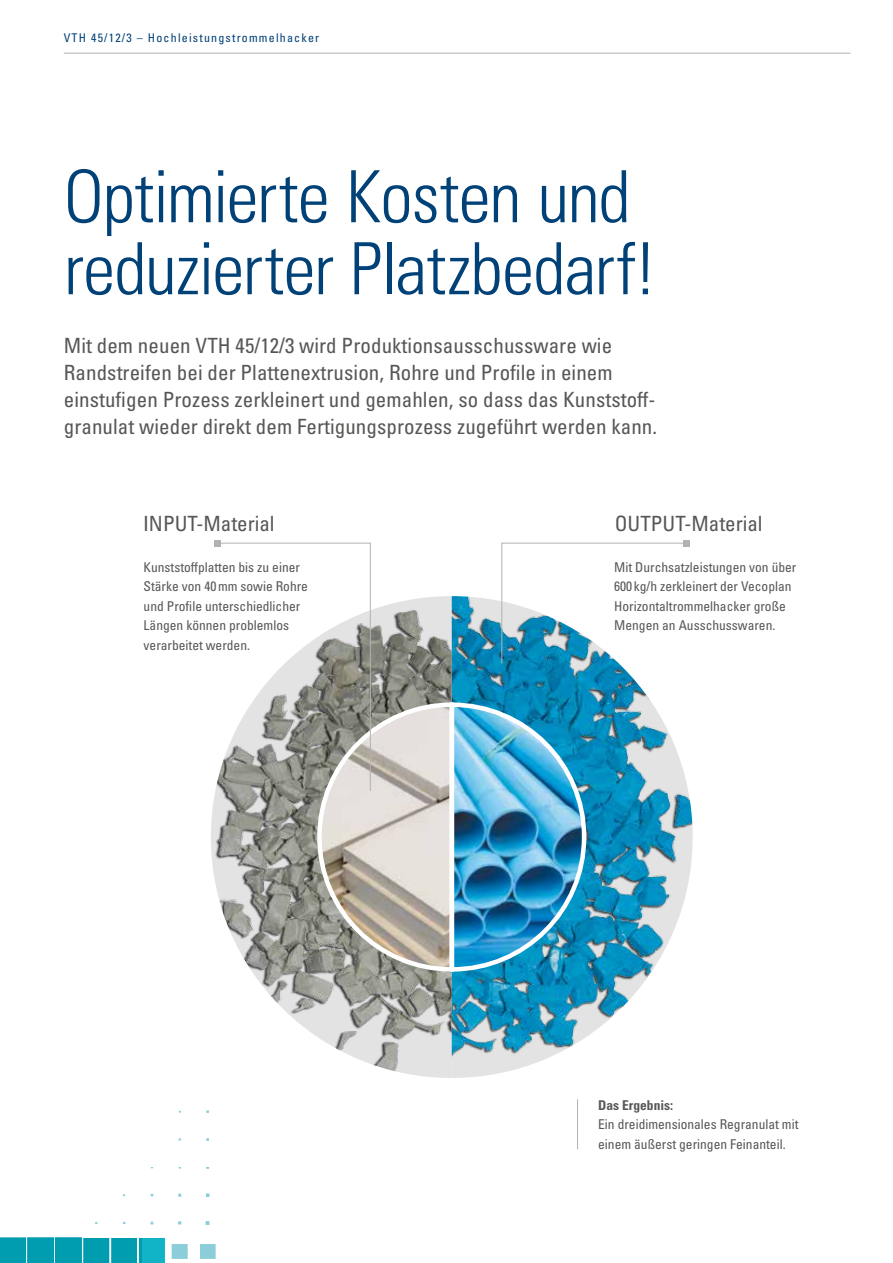
<style>
.page{position:relative;width:893px;height:1263px;background:#fff}
.page>*{position:absolute;margin:0;border:0;box-sizing:border-box;transform-origin:0 0}
.t1{font:300 condensed 72px/72px "Univers LT Pro";letter-spacing:-.015em;color:#004177}
.t2{font:condensed 21px/27px "Univers LT Pro";letter-spacing:.005em;color:#575756}
.t3{font:condensed 13.5px/19.5px "Univers LT Pro";color:#575756}
.t4{font:700 condensed 13.5px "Univers LT Pro";color:#575756}
.t5{font:condensed 12px "Univers LT Pro";letter-spacing:.1em;color:#004177}
</style>
<div class="page">
<img style="left:211px;top:783px;width:241px;height:295px">
<div style="left:452px;top:596px;width:241px;height:482px;background:#000;opacity:.75"></div>
<div style="left:0;top:1237px;width:26px;height:26px;background:#009db1"></div>
<div style="left:27px;top:1237px;width:27px;height:26px;background:#009db1"></div>
<div style="left:55px;top:1237px;width:27px;height:26px;background:#009db1"></div>
<img style="left:83px;top:1110px;width:133px;height:153px">
<hr style="left:64px;top:53px;width:786px;height:1px;background:#b3b2b2">
<div style="left:214px;top:540px;width:7px;height:6px;background:#b3b2b2"></div>
<img style="left:217px;top:542px;width:470px;height:432px">
<div style="left:683px;top:540px;width:7px;height:6px;background:#b3b2b2"></div>
<hr style="left:577px;top:1099px;width:1px;height:50px;background:#b3b2b2">
<p class="t5" style="left:64px;top:30px;width:257px">VTH 45/12/3 – Hochleistungstrommelhacker</p>
<h1 class="t1" style="left:64px;top:157px;width:595px">Optimierte Kosten und reduzierter Platzbedarf!</h1>
<p class="t2" style="left:64px;top:331px;width:595px">Mit dem neuen VTH 45/12/3 wird Produktionsausschussware wie Randstreifen bei der Plattenextrusion, Rohre und Profile in einem einstufigen Prozess zerkleinert und gemahlen, so dass das Kunststoff&shy;granulat wieder direkt dem Fertigungsprozess zugeführt werden kann.</p>
<h2 class="t2" style="left:143px;top:509px;width:133px">INPUT-Material</h2>
<p class="t3" style="left:144px;top:557px;width:166px">Kunststoffplatten bis zu einer<br>Stärke von 40mm sowie Rohre und Profile unterschiedlicher<br>Längen können problemlos verarbeitet werden.</p>
<h2 class="t2" style="left:615px;top:509px;width:149px">OUTPUT-Material</h2>
<p class="t3" style="left:614px;top:557px;width:184px">Mit Durchsatzleistungen von über<br>600 kg/h zerkleinert der Vecoplan<br>Horizontaltrommelhacker große<br>Mengen an Ausschusswaren.</p>
<p class="t4" style="left:598px;top:1097px;width:76px">Das Ergebnis:</p>
<p class="t3" style="left:598px;top:1114px;width:202px">Ein dreidimensionales Regranulat mit einem äußerst geringen Feinanteil.</p>
</div>
